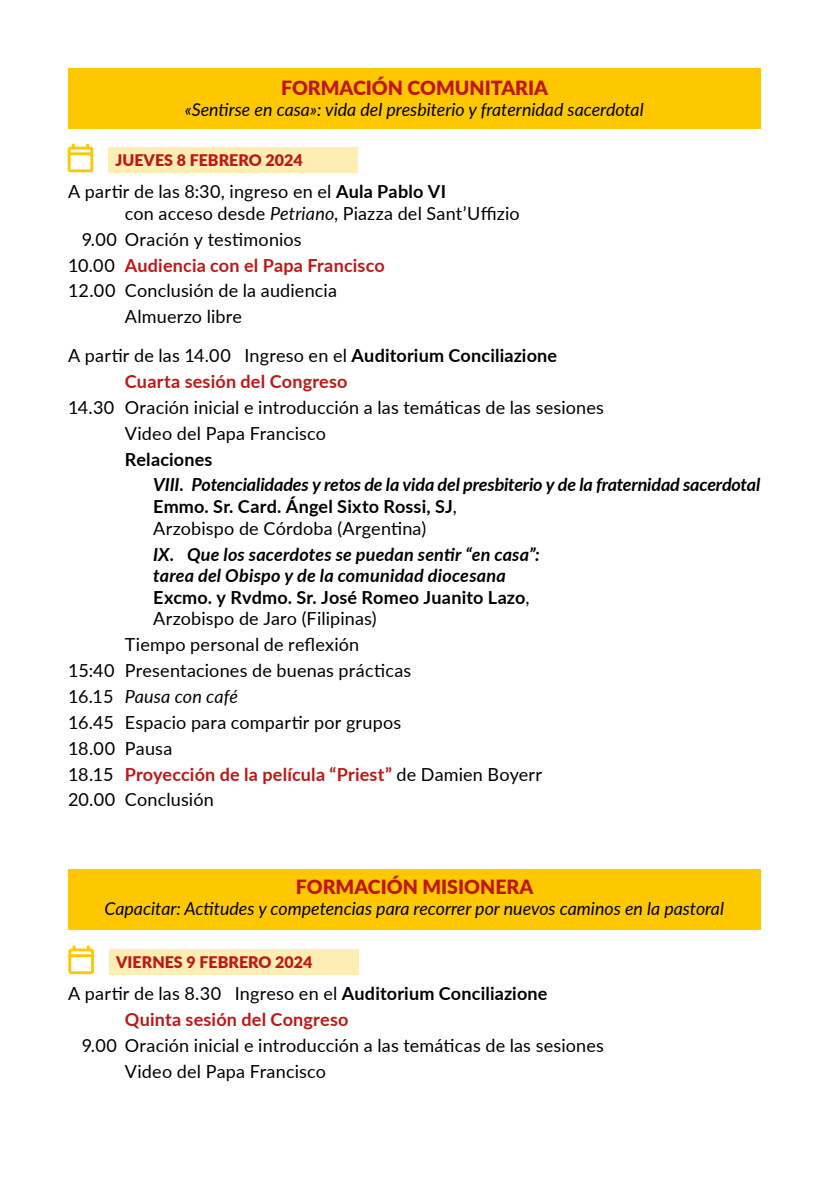
<style>
.page{position:relative;width:840px;height:1191px;background:#fff}
.page>*{position:absolute;margin:0;border:0;box-sizing:border-box;transform-origin:0 0}
.t1{font:900 19.6px "Lato";color:#be1716}
.t2{font:18px/25.8px "Lato";letter-spacing:.01em;color:#000}
.t3{font:italic 700 18px/21.6px "Lato";letter-spacing:-.005em;color:#000}
.t4{font:700 18px "Lato";letter-spacing:.01em;color:#be1716}
.t5{font:700 18px "Lato";letter-spacing:.01em;color:#000}
.t6{font:italic 17.8px "Lato";color:#000}
.t7{font:900 16px "Lato";color:#be1716}
.s1{font-weight:700}
.s2{font-style:italic}
.s3{font-weight:400;color:#000}
.s4{font-weight:700;color:#be1716}
.s5{font-style:normal}
.s6{font-weight:400;font-style:normal}
</style>
<div class="page">
<div style="left:68px;top:869px;width:692px;height:60px;background:#fec800"></div>
<div style="left:109px;top:949px;width:250px;height:25px;background:#feeeb3"></div>
<svg style="left:68px;top:945px;width:26px;height:29px"></svg>
<div style="left:68px;top:68px;width:692px;height:60px;background:#fec800"></div>
<div style="left:108px;top:148px;width:249px;height:25px;background:#feeeb3"></div>
<svg style="left:68px;top:144px;width:25px;height:28px"></svg>
<p class="t1" style="left:281px;top:76px;width:268px">FORMACIÓN COMUNITARIA</p>
<p class="t6" style="left:185px;top:99px;width:460px">«Sentirse en casa»: vida del presbiterio y fraternidad sacerdotal</p>
<p class="t7" style="left:115px;top:150px;width:188px">JUEVES 8 FEBRERO 2024</p>
<p class="t2" style="left:125px;top:180px;width:396px;line-height:21.6px;text-indent:-57px">A partir de las 8:30, ingreso en el <span class="s1">Aula Pablo VI<br></span>con acceso desde <span class="s2">Petriano</span>, Piazza del Sant’Uffizio</p>
<p class="t2" style="left:82px;top:226px;width:221px">9.00 Oración y testimonios</p>
<p class="t4" style="left:68px;top:254px;width:318px"><span class="s3">10.00</span> Audiencia con el Papa Francisco</p>
<p class="t2" style="left:68px;top:277px;width:270px">12.00 Conclusión de la audiencia</p>
<p class="t2" style="left:125px;top:303px;width:119px">Almuerzo libre</p>
<p class="t2" style="left:125px;top:342px;width:433px;text-indent:-57px">A partir de las 14.00 Ingreso en el <span class="s1">Auditorium Conciliazione<br></span><span class="s4">Cuarta sesión del Congreso</span></p>
<p class="t2" style="left:125px;top:394px;width:480px;text-indent:-57px">14.30 Oración inicial e introducción a las temáticas de las sesiones<br>Video del Papa Francisco</p>
<p class="t5" style="left:125px;top:448px;width:89px">Relaciones</p>
<p class="t3" style="left:153px;top:474px;width:608px">VIII. Potencialidades y retos de la vida del presbiterio y de la fraternidad sacerdotal<br><span class="s5">Emmo. Sr. Card. Ángel Sixto Rossi, SJ</span><span class="s6">,<br>Arzobispo de Córdoba (Argentina)</span></p>
<p class="t3" style="left:153px;top:543px;width:388px">IX. Que los sacerdotes se puedan sentir “en casa”: tarea del Obispo y de la comunidad diocesana <span class="s5">Excmo. y Rvdmo. Sr. José Romeo Juanito Lazo</span><span class="s6">, Arzobispo de Jaro (Filipinas)</span></p>
<p class="t2" style="left:68px;top:631px;width:475px;text-indent:57px">Tiempo personal de reflexión<br>15:40 Presentaciones de buenas prácticas<br>16.15 <span class="s2">Pausa con café<br></span>16.45 Espacio para compartir por grupos<br>18.00 Pausa<br>18.15 <span class="s4">Proyección de la película “Priest”</span> de Damien Boyerr<br>20.00 Conclusión</p>
<p class="t1" style="left:296px;top:874px;width:239px">FORMACIÓN MISIONERA</p>
<p class="t6" style="left:104px;top:897px;width:620px">Capacitar: Actitudes y competencias para recorrer por nuevos caminos en la pastoral</p>
<p class="t7" style="left:116px;top:952px;width:197px">VIERNES 9 FEBRERO 2024</p>
<p class="t2" style="left:125px;top:980px;width:424px;text-indent:-57px">A partir de las 8.30 Ingreso en el <span class="s1">Auditorium Conciliazione<br></span><span class="s4">Quinta sesión del Congreso</span></p>
<p class="t2" style="left:125px;top:1031px;width:480px;text-indent:-43px">9.00 Oración inicial e introducción a las temáticas de las sesiones<br>Video del Papa Francisco</p>
</div>
